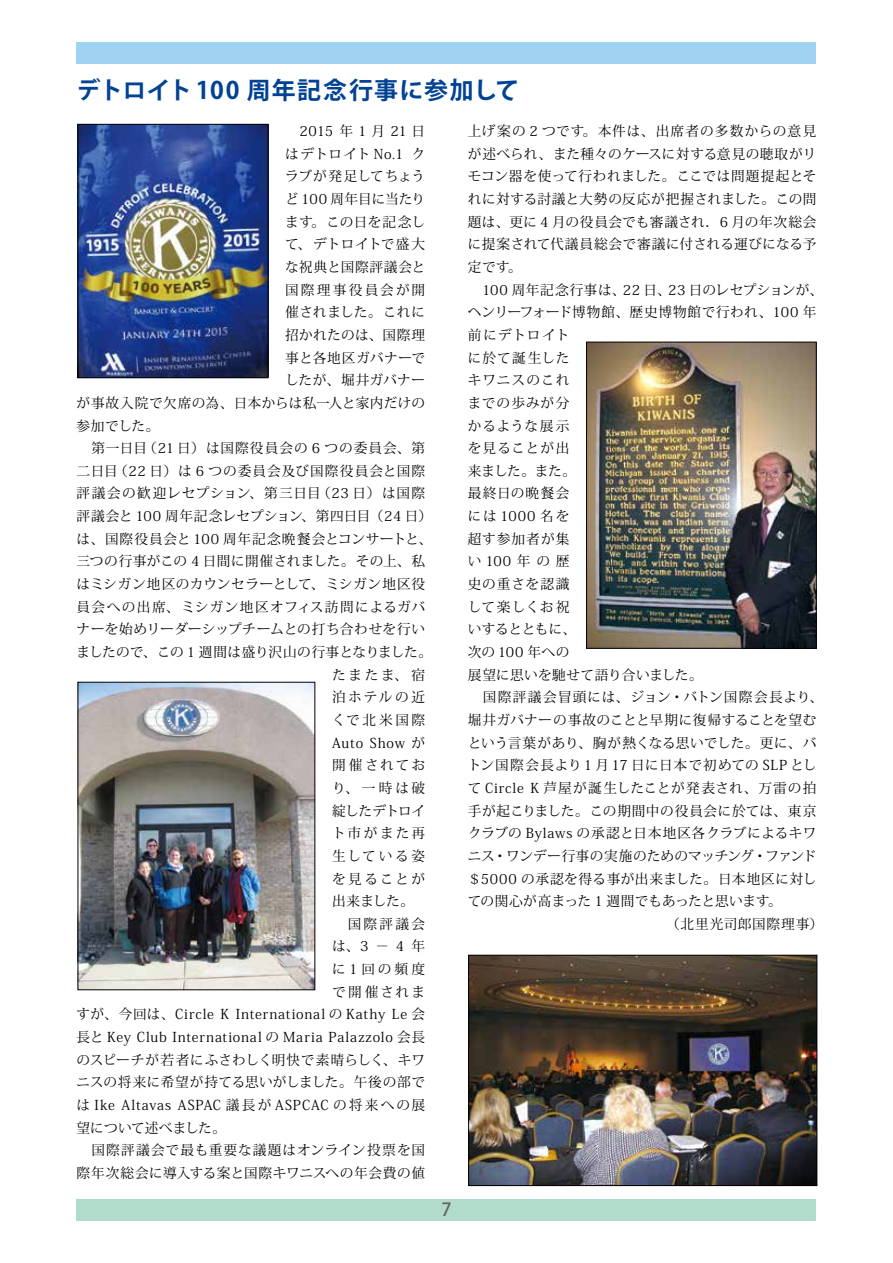
<style>
.page{position:relative;width:893px;height:1263px;background:#fff}
.page>*{position:absolute;margin:0;border:0;box-sizing:border-box;transform-origin:0 0}
.t1{font:700 24px "Koz Go Pro";letter-spacing:.035em;color:#004294}
.t2{font:500 18px "Koz Go Pro";color:#666464}
.t3{font:13.65px "Koz Min Pro";letter-spacing:.045em;color:#000}
.t4{font:13.65px "Koz Min Pro";letter-spacing:.025em;color:#000}
.t5{font:13.65px "Koz Min Pro";letter-spacing:.07em;color:#000}
.t6{font:13.65px "Koz Min Pro";letter-spacing:.02em;color:#000}
.t7{font:13.65px "Koz Min Pro";letter-spacing:.08em;color:#000}
.t8{font:13.65px "Koz Min Pro";letter-spacing:.005em;color:#000}
.t9{font:13.65px "Koz Min Pro";letter-spacing:.065em;color:#000}
.t10{font:13.65px "Koz Min Pro";letter-spacing:.075em;color:#000}
.t11{font:13.65px "Koz Min Pro";color:#000}
.t12{font:13.65px "Koz Min Pro";letter-spacing:-.005em;color:#000}
.t13{font:13.65px "Koz Min Pro";letter-spacing:.095em;color:#000}
.t14{font:13.65px "Koz Min Pro";letter-spacing:.085em;color:#000}
.t15{font:13.65px "Koz Min Pro";letter-spacing:-.01em;color:#000}
.t16{font:13.65px "Koz Min Pro";letter-spacing:.01em;color:#000}
.t17{font:13.65px "Koz Min Pro";letter-spacing:.015em;color:#000}
.t18{font:13.65px "Koz Min Pro";letter-spacing:.16em;color:#000}
.t19{font:13.65px "Koz Min Pro";letter-spacing:-.015em;color:#000}
.t20{font:13.65px "Koz Min Pro";letter-spacing:-.03em;color:#000}
.t21{font:13.65px "Koz Min Pro";letter-spacing:.35em;color:#000}
</style>
<div class="page">
<div style="left:77px;top:43px;width:739px;height:21px;background:#a0d2f2"></div>
<div style="left:77px;top:1199px;width:739px;height:21px;background:#b1dbcb"></div>
<img style="left:470px;top:957px;width:345px;height:227px">
<div style="left:468px;top:955px;width:349px;height:231px;border:1px solid #000"></div>
<img style="left:80px;top:126px;width:186px;height:250px">
<div style="left:78px;top:124px;width:190px;height:254px;border:1px solid #000"></div>
<img style="left:80px;top:684px;width:233px;height:304px">
<img style="left:588px;top:344px;width:226px;height:302px">
<div style="left:586px;top:342px;width:230px;height:306px;border:1px solid #000"></div>
<h1 class="t1" style="left:77px;top:75px;width:444px">デトロイト 100 周年記念行事に参加して</h1>
<p class="t7" style="left:468px;top:121px;width:350px">上げ案の 2 つです。本件は、出席者の多数からの意見</p>
<p class="t4" style="left:468px;top:144px;width:350px">が述べられ、また種々のケースに対する意見の聴取がリ</p>
<p class="t3" style="left:468px;top:167px;width:350px">モコン器を使って行われました。ここでは問題提起とそ</p>
<p class="t4" style="left:468px;top:189px;width:350px">れに対する討議と大勢の反応が把握されました。この問</p>
<p class="t3" style="left:468px;top:212px;width:350px">題は、更に 4 月の役員会でも審議され．6 月の年次総会</p>
<p class="t3" style="left:468px;top:235px;width:350px">に提案されて代議員総会で審議に付される運びになる予</p>
<p class="t3" style="left:468px;top:257px;width:56px">定です。</p>
<p class="t3" style="left:468px;top:280px;width:357px">　100 周年記念行事は、22 日、23 日のレセプションが、</p>
<p class="t3" style="left:468px;top:303px;width:350px">ヘンリーフォード博物館、歴史博物館で行われ、100 年</p>
<p class="t5" style="left:468px;top:325px;width:103px">前にデトロイト</p>
<p class="t10" style="left:468px;top:348px;width:103px">に於て誕生した</p>
<p class="t7" style="left:468px;top:371px;width:103px">キワニスのこれ</p>
<p class="t7" style="left:468px;top:393px;width:103px">までの歩みが分</p>
<p class="t5" style="left:468px;top:416px;width:103px">かるような展示</p>
<p class="t14" style="left:468px;top:438px;width:103px">を見ることが出</p>
<p class="t3" style="left:468px;top:461px;width:110px">来ました。また。</p>
<p class="t14" style="left:468px;top:484px;width:103px">最終日の晩餐会</p>
<p class="t3" style="left:468px;top:506px;width:103px">には 1000 名を</p>
<p class="t10" style="left:468px;top:529px;width:103px">超す参加者が集</p>
<p class="t21" style="left:468px;top:552px;width:103px">い100年の歴</p>
<p class="t10" style="left:468px;top:574px;width:103px">史の重さを認識</p>
<p class="t9" style="left:468px;top:597px;width:103px">して楽しくお祝</p>
<p class="t19" style="left:468px;top:620px;width:110px">いするとともに、</p>
<p class="t3" style="left:468px;top:642px;width:103px">次の 100 年への</p>
<p class="t6" style="left:468px;top:665px;width:237px">展望に思いを馳せて語り合いました。</p>
<p class="t7" style="left:468px;top:688px;width:357px">　国際評議会冒頭には、ジョン・バトン国際会長より、</p>
<p class="t3" style="left:468px;top:710px;width:350px">堀井ガバナーの事故のことと早期に復帰することを望む</p>
<p class="t8" style="left:468px;top:733px;width:350px">という言葉があり、胸が熱くなる思いでした。更に、バ</p>
<p class="t9" style="left:468px;top:755px;width:350px">トン国際会長より1 月17 日に日本で初めての SLPとし</p>
<p class="t3" style="left:468px;top:778px;width:350px">て Circle K 芦屋が誕生したことが発表され、万雷の拍</p>
<p class="t3" style="left:468px;top:801px;width:350px">手が起こりました。この期間中の役員会に於ては、東京</p>
<p class="t3" style="left:468px;top:823px;width:350px">クラブの Bylaws の承認と日本地区各クラブによるキワ</p>
<p class="t11" style="left:468px;top:846px;width:350px">ニス・ワンデー行事の実施のためのマッチング・ファンド</p>
<p class="t3" style="left:468px;top:869px;width:350px">＄5000 の承認を得る事が出来ました。日本地区に対し</p>
<p class="t8" style="left:468px;top:891px;width:316px">ての関心が高まった 1 週間でもあったと思います。</p>
<p class="t3" style="left:666px;top:914px;width:159px">（北里光司郎国際理事）</p>
<p class="t3" style="left:285px;top:121px;width:142px">　2015 年 1 月 21 日</p>
<p class="t3" style="left:285px;top:144px;width:142px">はデトロイト No.1 ク</p>
<p class="t16" style="left:285px;top:167px;width:142px">ラブが発足してちょう</p>
<p class="t15" style="left:285px;top:189px;width:142px">ど 100 周年目に当たり</p>
<p class="t6" style="left:285px;top:212px;width:142px">ます。この日を記念し</p>
<p class="t17" style="left:285px;top:235px;width:142px">て、デトロイトで盛大</p>
<p class="t3" style="left:285px;top:257px;width:142px">な祝典と国際評議会と</p>
<p class="t18" style="left:285px;top:280px;width:142px">国際理事役員会が開</p>
<p class="t11" style="left:285px;top:303px;width:142px">催されました。これに</p>
<p class="t3" style="left:285px;top:325px;width:142px">招かれたのは、国際理</p>
<p class="t3" style="left:285px;top:348px;width:142px">事と各地区ガバナーで</p>
<p class="t4" style="left:285px;top:371px;width:142px">したが、堀井ガバナー</p>
<p class="t4" style="left:77px;top:393px;width:350px">が事故入院で欠席の為、日本からは私一人と家内だけの</p>
<p class="t3" style="left:77px;top:416px;width:84px">参加でした。</p>
<p class="t9" style="left:77px;top:438px;width:350px">　第一日目（21 日）は国際役員会の 6 つの委員会、第</p>
<p class="t5" style="left:77px;top:461px;width:350px">二日目（22 日）は 6 つの委員会及び国際役員会と国際</p>
<p class="t5" style="left:77px;top:484px;width:350px">評議会の歓迎レセプション、第三日目（23 日）は国際</p>
<p class="t6" style="left:77px;top:506px;width:357px">評議会と 100 周年記念レセプション、第四日目 （24 日）</p>
<p class="t3" style="left:77px;top:529px;width:357px">は、国際役員会と 100 周年記念晩餐会とコンサートと、</p>
<p class="t4" style="left:77px;top:552px;width:350px">三つの行事がこの 4 日間に開催されました。その上、私</p>
<p class="t3" style="left:77px;top:574px;width:350px">はミシガン地区のカウンセラーとして、ミシガン地区役</p>
<p class="t13" style="left:77px;top:597px;width:350px">員会への出席、ミシガン地区オフィス訪問によるガバ</p>
<p class="t4" style="left:77px;top:620px;width:350px">ナーを始めリーダーシップチームとの打ち合わせを行い</p>
<p class="t12" style="left:77px;top:642px;width:357px">ましたので、この 1 週間は盛り沢山の行事となりました。</p>
<p class="t3" style="left:332px;top:665px;width:95px">たまたま、宿</p>
<p class="t3" style="left:332px;top:688px;width:95px">泊ホテルの近</p>
<p class="t3" style="left:332px;top:710px;width:95px">くで北米国際</p>
<p class="t3" style="left:332px;top:733px;width:95px">Auto Show が</p>
<p class="t3" style="left:332px;top:755px;width:95px">開催されてお</p>
<p class="t3" style="left:332px;top:778px;width:95px">り、一時は破</p>
<p class="t20" style="left:332px;top:801px;width:95px">綻したデトロイ</p>
<p class="t3" style="left:332px;top:823px;width:95px">ト市がまた再</p>
<p class="t3" style="left:332px;top:846px;width:95px">生している姿</p>
<p class="t3" style="left:332px;top:869px;width:95px">を見ることが</p>
<p class="t3" style="left:332px;top:891px;width:84px">出来ました。</p>
<p class="t3" style="left:332px;top:914px;width:95px">　国際評議会</p>
<p class="t3" style="left:332px;top:937px;width:95px">は、3－4年</p>
<p class="t3" style="left:332px;top:959px;width:95px">に1回の頻度</p>
<p class="t3" style="left:332px;top:982px;width:95px">で開催されま</p>
<p class="t3" style="left:77px;top:1005px;width:350px">すが、今回は、Circle K International の Kathy Le 会</p>
<p class="t3" style="left:77px;top:1027px;width:350px">長と Key Club International の Maria Palazzolo 会長</p>
<p class="t6" style="left:77px;top:1050px;width:350px">のスピーチが若者にふさわしく明快で素晴らしく、キワ</p>
<p class="t3" style="left:77px;top:1073px;width:350px">ニスの将来に希望が持てる思いがしました。午後の部で</p>
<p class="t10" style="left:77px;top:1095px;width:350px">は Ike Altavas ASPAC 議長が ASPCAC の将来への展</p>
<p class="t8" style="left:77px;top:1118px;width:151px">望について述べました。</p>
<p class="t5" style="left:77px;top:1140px;width:350px">　国際評議会で最も重要な議題はオンライン投票を国</p>
<p class="t3" style="left:77px;top:1163px;width:350px">際年次総会に導入する案と国際キワニスへの年会費の値</p>
<h2 class="t2" style="left:441px;top:1198px;width:12px">7</h2>
</div>
